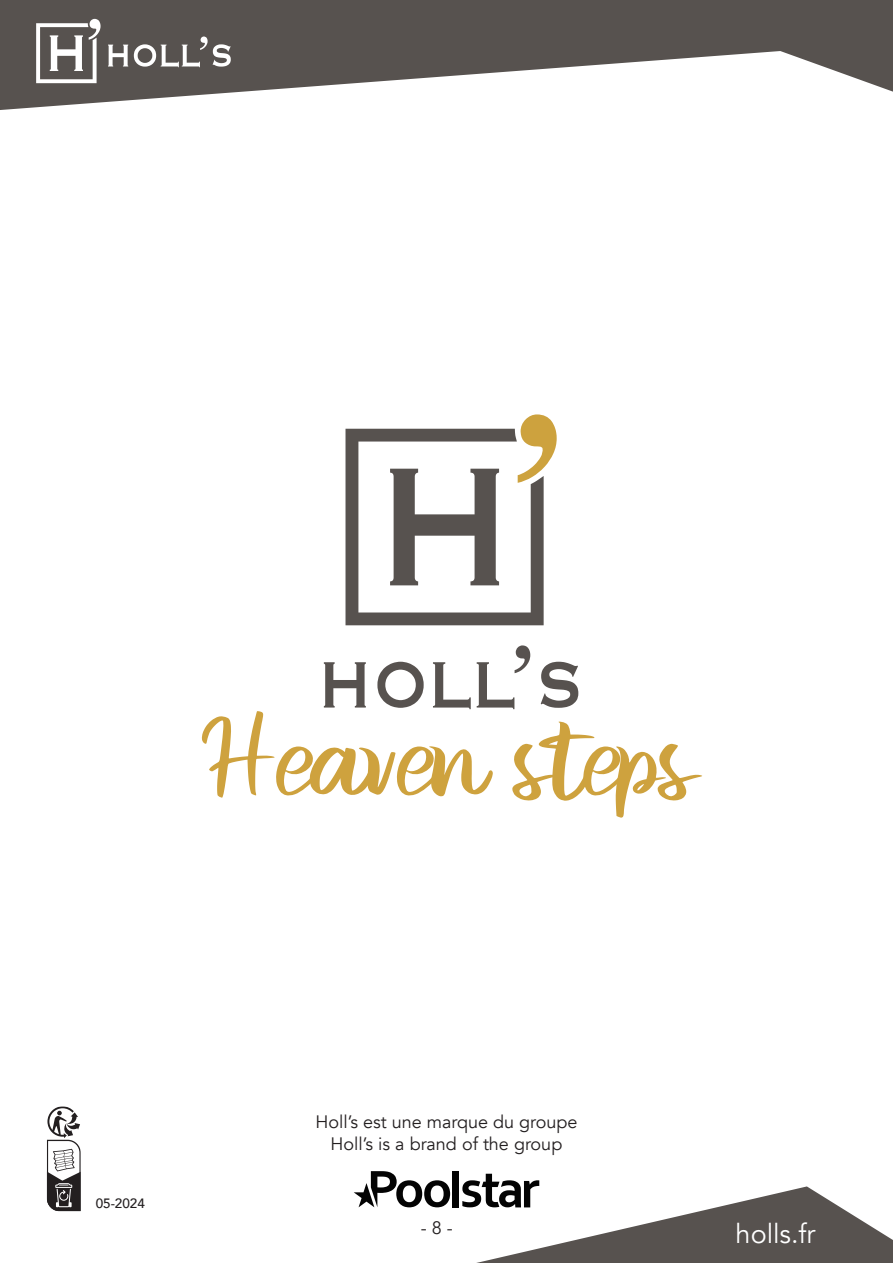
<style>
.page{position:relative;width:893px;height:1263px;background:#fff}
.page>*{position:absolute;margin:0;border:0;box-sizing:border-box;transform-origin:0 0}
.t1{font:116.7px "Become Choice";color:#cea23e;scale:1.2 1}
.t2{font:27px "Avenir";color:#fff}
.t3{font:18px/21.6px "Avenir";color:#231f20;text-align:center}
.t4{font:500 13.5px "Avenir";color:#231f20}
</style>
<div class="page">
<svg style="left:0;top:0;width:893px;height:110px;fill:#57524f"></svg>
<svg style="left:324px;top:662px;width:42px;height:45px"></svg>
<svg style="left:377px;top:662px;width:47px;height:46px"></svg>
<svg style="left:433px;top:662px;width:38px;height:47px"></svg>
<svg style="left:477px;top:645px;width:53px;height:64px"></svg>
<svg style="left:541px;top:662px;width:37px;height:46px"></svg>
<svg style="left:345px;top:414px;width:212px;height:211px"></svg>
<svg style="left:46px;top:1106px;width:35px;height:106px"></svg>
<svg style="left:36px;top:19px;width:65px;height:64px"></svg>
<svg style="left:108px;top:45px;width:20px;height:21px"></svg>
<svg style="left:134px;top:37px;width:97px;height:30px"></svg>
<div style="left:453px;top:1171px;width:6px;height:36px;background:#030303"></div>
<svg style="left:354px;top:1171px;width:96px;height:36px"></svg>
<svg style="left:462px;top:1174px;width:431px;height:89px"></svg>
<h1 class="t1" style="left:199px;top:709px;width:414px">Heaven steps</h1>
<p class="t4" style="left:96px;top:1191px;width:51px">05-2024</p>
<p class="t3" style="left:315px;top:1111px;width:264px">Holl’s est une marque du groupe<br>Holl’s is a brand of the group</p>
<p class="t3" style="left:421px;top:1217px;width:34px">- 8 -</p>
<h2 class="t2" style="left:736px;top:1218px;width:81px">holls.fr</h2>
</div>
